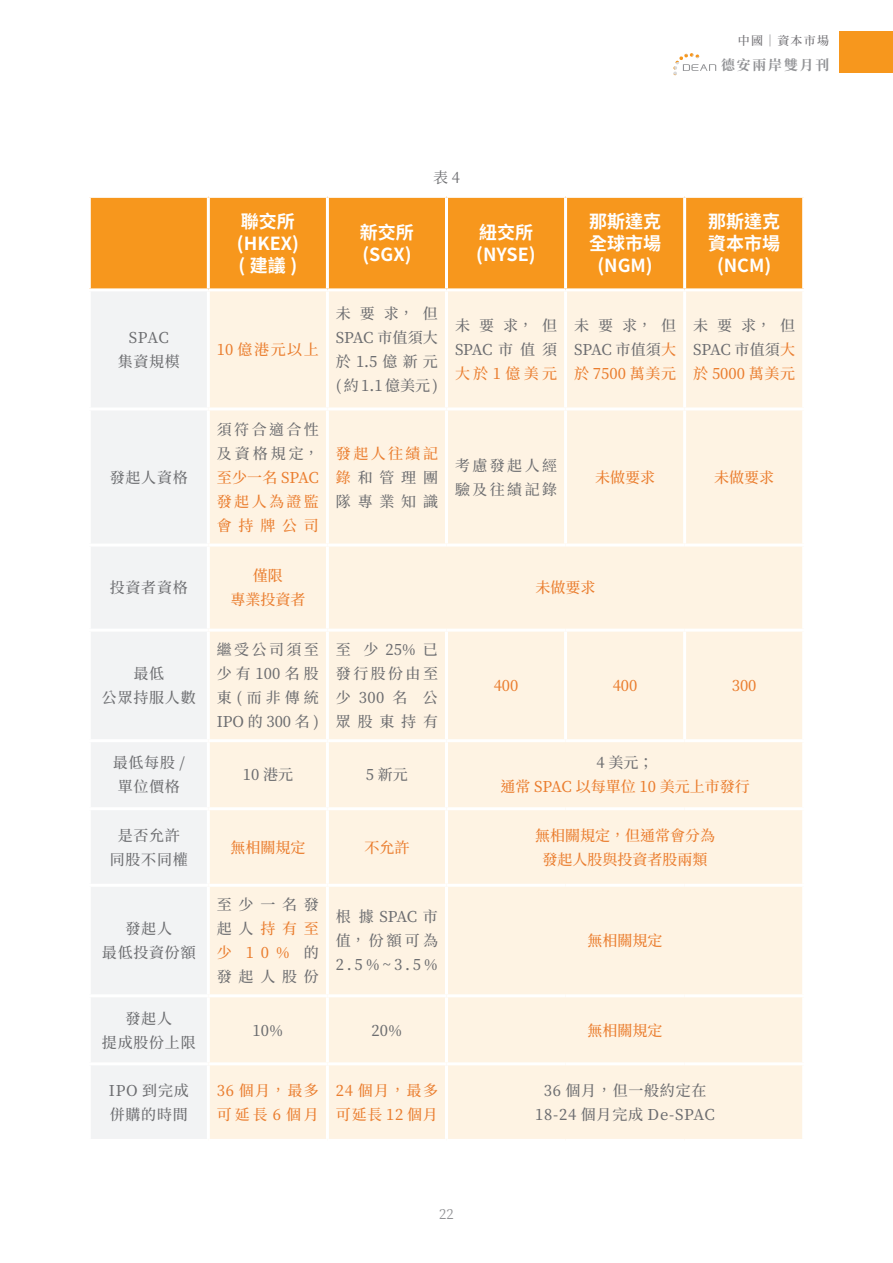
<style>
.page{position:relative;width:893px;height:1263px;background:#fff}
.page>*{position:absolute;margin:0;border:0;box-sizing:border-box;transform-origin:0 0}
.t1{font:700 18px/21.6px "Source Han Sans TC";color:#fff}
.德安-表格內文{font:500 15px/24px "Noto Serif CJ Ktc";letter-spacing:.05em;color:#6c6d70;text-align:justify}
.德安-表格內文-2{font:500 15px/24px "Source Han Serif TW";letter-spacing:.05em;color:#6c6d70;text-align:center}
.德安-表格內文-3{font:500 15px/24px "Noto Serif CJ Ktc";color:#ea7d2e;text-align:center}
.德安-表格內文-4{font:500 15px/24px "Source Han Serif TW";letter-spacing:.05em;color:#ea7d2e}
.德安-表格內文-5{font:500 15px/24px "Noto Serif CJ Ktc";letter-spacing:.145em;color:#ea7d2e}
.德安-表格內文-6{font:500 15px/24px "Noto Serif CJ Ktc";letter-spacing:.16em;color:#6c6d70}
.t2{font:15px "Noto Serif CJ Ktc";color:#6c6d70}
.t3{font:700 13.8px "Source Han Serif TW";letter-spacing:.14em;color:#919295}
.t4{font:13.5px "Noto Serif CJ Ktc";color:#919295}
.德安-朝右的頁眉{font:500 12px "Source Han Serif TW";letter-spacing:.1em;color:#717074}
.s1{color:#6c6d70}
.s2{color:#ea7d2e}
</style>
<div class="page">
<div style="left:839px;top:32px;width:54px;height:41px;background:#f7971d"></div>
<svg style="left:673px;top:53px;width:43px;height:22px"></svg>
<div style="left:91px;top:198px;width:711px;height:90px;background:#f7971d"></div>
<div style="left:91px;top:292px;width:116px;height:847px;background:#f2f3f4"></div>
<div style="left:210px;top:291px;width:592px;height:848px;background:#fef3e3"></div>
<hr style="left:207px;top:198px;width:3px;height:90px;background:#fff">
<hr style="left:326px;top:198px;width:3px;height:90px;background:#fff">
<hr style="left:445px;top:198px;width:3px;height:90px;background:#fff">
<hr style="left:564px;top:198px;width:3px;height:90px;background:#fff">
<hr style="left:683px;top:198px;width:3px;height:90px;background:#fff">
<hr style="left:326px;top:291px;width:3px;height:116px;background:#fff">
<hr style="left:445px;top:291px;width:3px;height:116px;background:#fff">
<hr style="left:564px;top:291px;width:3px;height:116px;background:#fff">
<hr style="left:683px;top:291px;width:3px;height:116px;background:#fff">
<hr style="left:326px;top:410px;width:3px;height:133px;background:#fff">
<hr style="left:445px;top:410px;width:3px;height:133px;background:#fff">
<hr style="left:564px;top:410px;width:3px;height:133px;background:#fff">
<hr style="left:683px;top:410px;width:3px;height:133px;background:#fff">
<hr style="left:326px;top:546px;width:3px;height:83px;background:#fff">
<hr style="left:326px;top:632px;width:3px;height:107px;background:#fff">
<hr style="left:445px;top:632px;width:3px;height:107px;background:#fff">
<hr style="left:564px;top:632px;width:3px;height:107px;background:#fff">
<hr style="left:683px;top:632px;width:3px;height:107px;background:#fff">
<hr style="left:326px;top:742px;width:3px;height:65px;background:#fff">
<hr style="left:445px;top:742px;width:3px;height:65px;background:#fff">
<hr style="left:326px;top:810px;width:3px;height:74px;background:#fff">
<hr style="left:445px;top:810px;width:3px;height:74px;background:#fff">
<hr style="left:326px;top:887px;width:3px;height:107px;background:#fff">
<hr style="left:445px;top:887px;width:3px;height:107px;background:#fff">
<hr style="left:326px;top:997px;width:3px;height:65px;background:#fff">
<hr style="left:445px;top:997px;width:3px;height:65px;background:#fff">
<hr style="left:326px;top:1065px;width:3px;height:74px;background:#fff">
<hr style="left:445px;top:1065px;width:3px;height:74px;background:#fff">
<hr style="left:88px;top:407px;width:120px;height:3px;background:#fff">
<hr style="left:208px;top:407px;width:119px;height:3px;background:#fff">
<hr style="left:327px;top:407px;width:119px;height:3px;background:#fff">
<hr style="left:446px;top:407px;width:120px;height:3px;background:#fff">
<hr style="left:566px;top:407px;width:119px;height:3px;background:#fff">
<hr style="left:685px;top:407px;width:120px;height:3px;background:#fff">
<hr style="left:88px;top:543px;width:120px;height:3px;background:#fff">
<hr style="left:208px;top:543px;width:119px;height:3px;background:#fff">
<hr style="left:327px;top:543px;width:119px;height:3px;background:#fff">
<hr style="left:446px;top:543px;width:120px;height:3px;background:#fff">
<hr style="left:566px;top:543px;width:119px;height:3px;background:#fff">
<hr style="left:685px;top:543px;width:120px;height:3px;background:#fff">
<hr style="left:88px;top:629px;width:120px;height:3px;background:#fff">
<hr style="left:208px;top:629px;width:119px;height:3px;background:#fff">
<hr style="left:327px;top:629px;width:119px;height:3px;background:#fff">
<hr style="left:446px;top:629px;width:120px;height:3px;background:#fff">
<hr style="left:566px;top:629px;width:119px;height:3px;background:#fff">
<hr style="left:685px;top:629px;width:120px;height:3px;background:#fff">
<hr style="left:88px;top:739px;width:120px;height:3px;background:#fff">
<hr style="left:208px;top:739px;width:119px;height:3px;background:#fff">
<hr style="left:327px;top:739px;width:119px;height:3px;background:#fff">
<hr style="left:446px;top:739px;width:120px;height:3px;background:#fff">
<hr style="left:566px;top:739px;width:119px;height:3px;background:#fff">
<hr style="left:685px;top:739px;width:120px;height:3px;background:#fff">
<hr style="left:88px;top:807px;width:120px;height:3px;background:#fff">
<hr style="left:208px;top:807px;width:119px;height:3px;background:#fff">
<hr style="left:327px;top:807px;width:119px;height:3px;background:#fff">
<hr style="left:446px;top:807px;width:120px;height:3px;background:#fff">
<hr style="left:566px;top:807px;width:119px;height:3px;background:#fff">
<hr style="left:685px;top:807px;width:120px;height:3px;background:#fff">
<hr style="left:88px;top:884px;width:120px;height:3px;background:#fff">
<hr style="left:208px;top:884px;width:119px;height:3px;background:#fff">
<hr style="left:327px;top:884px;width:119px;height:3px;background:#fff">
<hr style="left:446px;top:884px;width:120px;height:3px;background:#fff">
<hr style="left:566px;top:884px;width:119px;height:3px;background:#fff">
<hr style="left:685px;top:884px;width:120px;height:3px;background:#fff">
<hr style="left:88px;top:994px;width:120px;height:3px;background:#fff">
<hr style="left:208px;top:994px;width:119px;height:3px;background:#fff">
<hr style="left:327px;top:994px;width:119px;height:3px;background:#fff">
<hr style="left:446px;top:994px;width:120px;height:3px;background:#fff">
<hr style="left:566px;top:994px;width:119px;height:3px;background:#fff">
<hr style="left:685px;top:994px;width:120px;height:3px;background:#fff">
<hr style="left:88px;top:1062px;width:120px;height:3px;background:#fff">
<hr style="left:208px;top:1062px;width:119px;height:3px;background:#fff">
<hr style="left:327px;top:1062px;width:119px;height:3px;background:#fff">
<hr style="left:446px;top:1062px;width:120px;height:3px;background:#fff">
<hr style="left:566px;top:1062px;width:119px;height:3px;background:#fff">
<hr style="left:685px;top:1062px;width:120px;height:3px;background:#fff">
<p class="t2" style="left:433px;top:169px;width:28px">表4</p>
<p class="德安-朝右的頁眉" style="left:738px;top:33px;width:93px">中國｜資本市場</p>
<p class="t3" style="left:721px;top:57px;width:110px">德安兩岸雙月刊</p>
<p class="t1" style="left:237px;top:211px;width:63px">聯交所(HKEX) (建議)</p>
<p class="t1" style="left:360px;top:222px;width:55px">新交所(SGX)</p>
<p class="t1" style="left:476px;top:222px;width:61px">紐交所(NYSE)</p>
<p class="t1" style="left:589px;top:211px;width:73px;text-align:center">那斯達克全球市場(NGM)</p>
<p class="t1" style="left:708px;top:211px;width:73px;text-align:center">那斯達克資本市場(NCM)</p>
<p class="德安-表格內文" style="left:118px;top:326px;width:64px;text-align:center">SPAC<br>集資規模</p>
<p class="德安-表格內文-3" style="left:217px;top:338px;width:104px">10 億港元以上</p>
<p class="德安-表格內文-2" style="left:110px;top:465px;width:79px">發起人資格</p>
<p class="德安-表格內文-3" style="left:217px;top:417px;width:104px;text-align:justify"><span class="s1">須符合適合性及資格規定，</span>至少一名 SPAC發起人為證監會持牌公司</p>
<p class="德安-表格內文" style="left:336px;top:302px;width:104px">未要求，但SPAC 市值須大於1.5億新元(約1.1億美元)</p>
<p class="德安-表格內文" style="left:455px;top:314px;width:104px">未要求，但SPAC 市值須<span class="s2">大於1億美元</span></p>
<p class="德安-表格內文" style="left:574px;top:314px;width:104px">未要求，但SPAC 市值須<span class="s2">大於 7500 萬美元</span></p>
<p class="德安-表格內文" style="left:693px;top:314px;width:104px">未要求，但SPAC 市值須<span class="s2">大於 5000 萬美元</span></p>
<p class="德安-表格內文-2" style="left:336px;top:441px;width:104px;text-align:justify"><span class="s2">發起人往績記錄</span>和管理團隊專業知識</p>
<p class="德安-表格內文-6" style="left:455px;top:453px;width:104px">考慮發起人經驗及往績記錄</p>
<p class="德安-表格內文-3" style="left:595px;top:465px;width:61px">未做要求</p>
<p class="德安-表格內文-3" style="left:714px;top:465px;width:61px">未做要求</p>
<p class="德安-表格內文-2" style="left:110px;top:576px;width:79px">投資者資格</p>
<p class="德安-表格內文-3" style="left:230px;top:564px;width:76px">僅限<br>專業投資者</p>
<p class="德安-表格內文-3" style="left:536px;top:576px;width:61px">未做要求</p>
<p class="德安-表格內文-2" style="left:102px;top:662px;width:95px">最低<br>公眾持服人數</p>
<p class="德安-表格內文-2" style="left:113px;top:751px;width:74px">最低每股 /單位價格</p>
<p class="德安-表格內文-2" style="left:110px;top:823px;width:79px">是否允許同股不同權</p>
<p class="德安-表格內文-2" style="left:102px;top:917px;width:95px">發起人<br>最低投資份額</p>
<p class="德安-表格內文-2" style="left:102px;top:1006px;width:95px">發起人<br>提成股份上限</p>
<p class="德安-表格內文" style="left:217px;top:638px;width:104px">繼受公司須至少有100名股東(而非傳統IPO 的 300 名 )</p>
<p class="德安-表格內文-2" style="left:336px;top:638px;width:104px;text-align:justify">至 少25%已發行股份由至少300名 公眾股東持有</p>
<p class="德安-表格內文" style="left:243px;top:763px;width:52px">10 港元</p>
<p class="德安-表格內文-2" style="left:366px;top:763px;width:43px">5 新元</p>
<p class="德安-表格內文-3" style="left:230px;top:835px;width:76px">無相關規定</p>
<p class="德安-表格內文-4" style="left:364px;top:835px;width:46px">不允許</p>
<p class="德安-表格內文" style="left:217px;top:893px;width:104px">至少一名發起人<span class="s2">持有至少 10%</span> 的發起人股份</p>
<p class="德安-表格內文-2" style="left:336px;top:905px;width:104px;text-align:justify">根據 SPAC 市值，份額可為2.5%~3.5%</p>
<p class="德安-表格內文-3" style="left:494px;top:674px;width:26px">400</p>
<p class="德安-表格內文-3" style="left:613px;top:674px;width:26px">400</p>
<p class="德安-表格內文-4" style="left:732px;top:674px;width:26px">300</p>
<p class="德安-表格內文" style="left:597px;top:751px;width:58px">4 美元；</p>
<p class="德安-表格內文-3" style="left:500px;top:775px;width:251px">通常 SPAC 以每單位 10 美元上市發行</p>
<p class="德安-表格內文-3" style="left:535px;top:823px;width:181px">無相關規定，但通常會分為發起人股與投資者股兩類</p>
<p class="德安-表格內文-3" style="left:588px;top:929px;width:76px">無相關規定</p>
<p class="德安-表格內文" style="left:253px;top:1018px;width:32px">10%</p>
<p class="德安-表格內文-2" style="left:372px;top:1018px;width:32px">20%</p>
<p class="德安-表格內文-3" style="left:588px;top:1018px;width:76px">無相關規定</p>
<p class="德安-表格內文-2" style="left:109px;top:1079px;width:81px;text-align:left">IPO 到完成併購的時間</p>
<p class="德安-表格內文-5" style="left:217px;top:1079px;width:104px">36 個月，最多可延長 6 個月</p>
<p class="德安-表格內文-4" style="left:336px;top:1079px;width:104px">24 個月，最多可延長 12 個月</p>
<p class="德安-表格內文" style="left:535px;top:1079px;width:181px;text-align:center">36 個月，但一般約定在<br>18-24 個月完成 De-SPAC</p>
<p class="t4" style="left:439px;top:1206px;width:16px">22</p>
</div>
